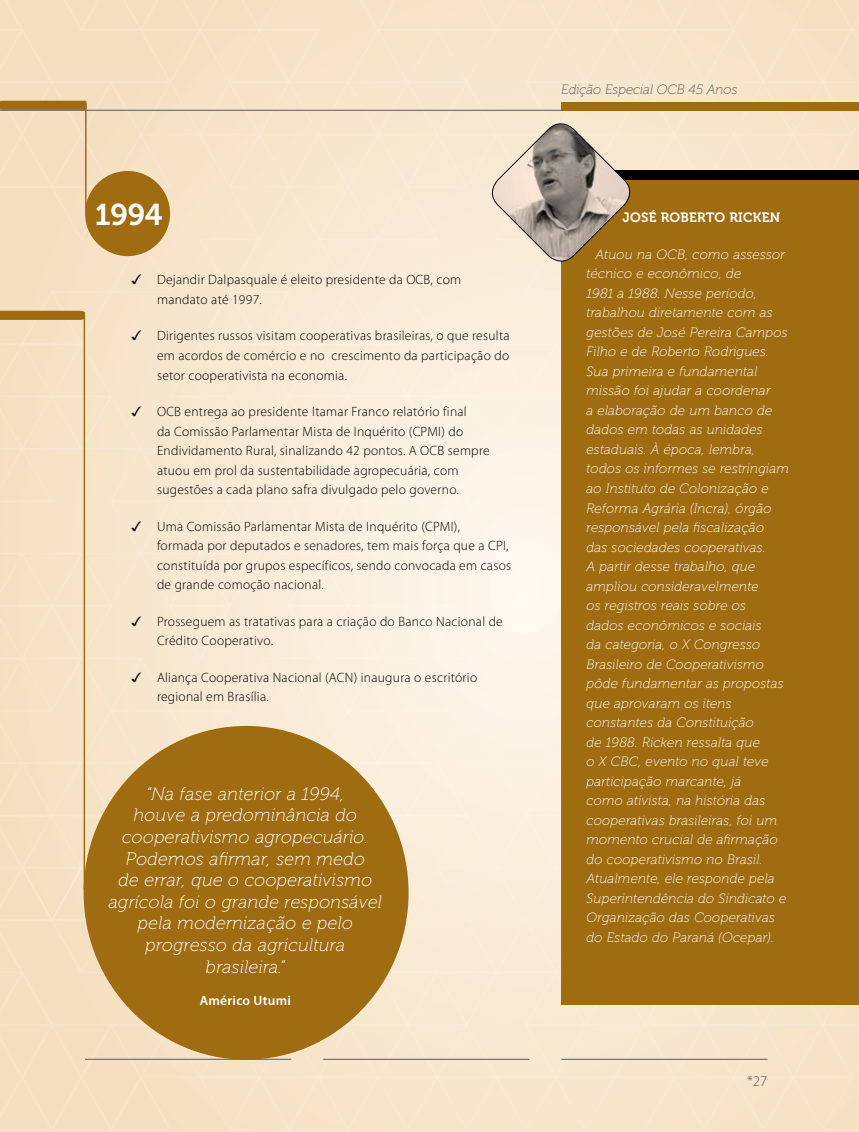
<style>
.page{position:relative;width:859px;height:1132px;background:#fff}
.page>*{position:absolute;margin:0;border:0;box-sizing:border-box;transform-origin:0 0}
.t1{font:30px "Museo 700";color:#fff}
.t2{font:italic 18px/21.6px "Museo 100";letter-spacing:.02em;color:#fff;text-align:center}
.t3{font:300 15px "Myriad Pro";color:#58595b}
.t4{font:italic 13.5px/19.5px "Museo 100";letter-spacing:.02em;color:#fff}
.t5{font:300 13.5px/19.5px "Myriad Pro";letter-spacing:.02em;color:#000}
.t6{font:italic 13.5px "Museo 100";color:#58595b}
.t7{font:13.5px "Museo 700";letter-spacing:.02em;color:#fff}
.t8{font:600 13.5px "Myriad Pro";letter-spacing:.02em;color:#fff}
</style>
<div class="page">
<img style="left:0;top:0;width:859px;height:1131px">
<hr style="left:85px;top:1058px;width:206px;height:1px;background:#58595b">
<hr style="left:323px;top:1058px;width:206px;height:1px;background:#58595b">
<hr style="left:0;top:110px;width:859px;height:1px;background:#58595b">
<hr style="left:561px;top:1058px;width:206px;height:1px;background:#58595b">
<div style="left:561px;top:102px;width:298px;height:9px;background:#9f6c11"></div>
<svg style="left:0;top:310px;width:85px;height:10px"></svg>
<svg style="left:0;top:101px;width:87px;height:9px"></svg>
<div style="left:85px;top:171px;width:85px;height:85px;background:#9f6c11;border-radius:50%"></div>
<hr style="left:85px;top:103px;width:2px;height:107px;background:#9f6c11">
<div style="left:84px;top:725px;width:325px;height:334px;background:#9f6c11;border-radius:50%"></div>
<hr style="left:84px;top:315px;width:1px;height:574px;background:#9f6c11">
<div style="left:561px;top:170px;width:298px;height:833px;background:#9f6c11"></div>
<div style="left:561px;top:170px;width:298px;height:9px;background:#000"></div>
<svg style="left:485px;top:117px;width:152px;height:151px;background:#c1af97"></svg>
<svg style="left:132px;top:275px;width:9px;height:9px"></svg>
<svg style="left:132px;top:331px;width:9px;height:9px"></svg>
<svg style="left:132px;top:406px;width:9px;height:10px"></svg>
<svg style="left:132px;top:520px;width:9px;height:10px"></svg>
<svg style="left:132px;top:615px;width:9px;height:10px"></svg>
<svg style="left:132px;top:671px;width:9px;height:10px"></svg>
<h1 class="t1" style="left:95px;top:198px;width:69px">1994</h1>
<p class="t5" style="left:157px;top:270px;width:306px">Dejandir Dalpasquale é eleito presidente da OCB, com mandato até 1997.</p>
<p class="t5" style="left:157px;top:326px;width:354px;text-align:justify">Dirigentes russos visitam cooperativas brasileiras, o que resulta em acordos de comércio e no crescimento da participação do setor cooperativista na economia.</p>
<p class="t5" style="left:157px;top:402px;width:334px">OCB entrega ao presidente Itamar Franco relatório final<br>da Comissão Parlamentar Mista de Inquérito (CPMI) do Endividamento Rural, sinalizando 42 pontos. A OCB sempre atuou em prol da sustentabilidade agropecuária, com sugestões a cada plano safra divulgado pelo governo.</p>
<p class="t5" style="left:157px;top:516px;width:356px">Uma Comissão Parlamentar Mista de Inquérito (CPMI),<br>formada por deputados e senadores, tem mais força que a CPI, constituída por grupos específicos, sendo convocada em casos de grande comoção nacional.</p>
<p class="t5" style="left:157px;top:611px;width:347px">Prosseguem as tratativas para a criação do Banco Nacional de<br>Crédito Cooperativo.</p>
<p class="t5" style="left:157px;top:667px;width:322px">Aliança Cooperativa Nacional (ACN) inaugura o escritório regional em Brasília.</p>
<p class="t2" style="left:109px;top:782px;width:275px">“Na fase anterior a 1994,<br>houve a predominância do cooperativismo agropecuário.<br>Podemos afirmar, sem medo<br>de errar, que o cooperativismo agrícola foi o grande responsável pela modernização e pelo progresso da agricultura brasileira.”</p>
<p class="t8" style="left:200px;top:992px;width:93px">Américo Utumi</p>
<p class="t6" style="left:561px;top:82px;width:178px">Edição Especial OCB 45 Anos</p>
<p class="t7" style="left:622px;top:210px;width:159px">JOSÉ ROBERTO RICKEN</p>
<p class="t4" style="left:586px;top:244px;width:204px;text-indent:9px">Atuou na OCB, como assessor técnico e econômico, de<br>1981 a 1988. Nesse período, trabalhou diretamente com as gestões de José Pereira Campos<br>Filho e de Roberto Rodrigues.<br>Sua primeira e fundamental missão foi ajudar a coordenar<br>a elaboração de um banco de dados em todas as unidades estaduais. À época, lembra, todos os informes se restringiam ao Instituto de Colonização e<br>Reforma Agrária (Incra), órgão responsável pela fiscalização<br>das sociedades cooperativas.<br>A partir desse trabalho, que ampliou consideravelmente<br>os registros reais sobre os<br>dados econômicos e sociais<br>da categoria, o X Congresso<br>Brasileiro de Cooperativismo pôde fundamentar as propostas que aprovaram os itens constantes da Constituição<br>de 1988. Ricken ressalta que<br>o X CBC, evento no qual teve participação marcante, já<br>como ativista, na história das cooperativas brasileiras, foi um momento crucial de afirmação do cooperativismo no Brasil.<br>Atualmente, ele responde pela<br>Superintendência do Sindicato e<br>Organização das Cooperativas do Estado do Paraná (Ocepar).</p>
<p class="t3" style="left:747px;top:1072px;width:22px">*27</p>
</div>
